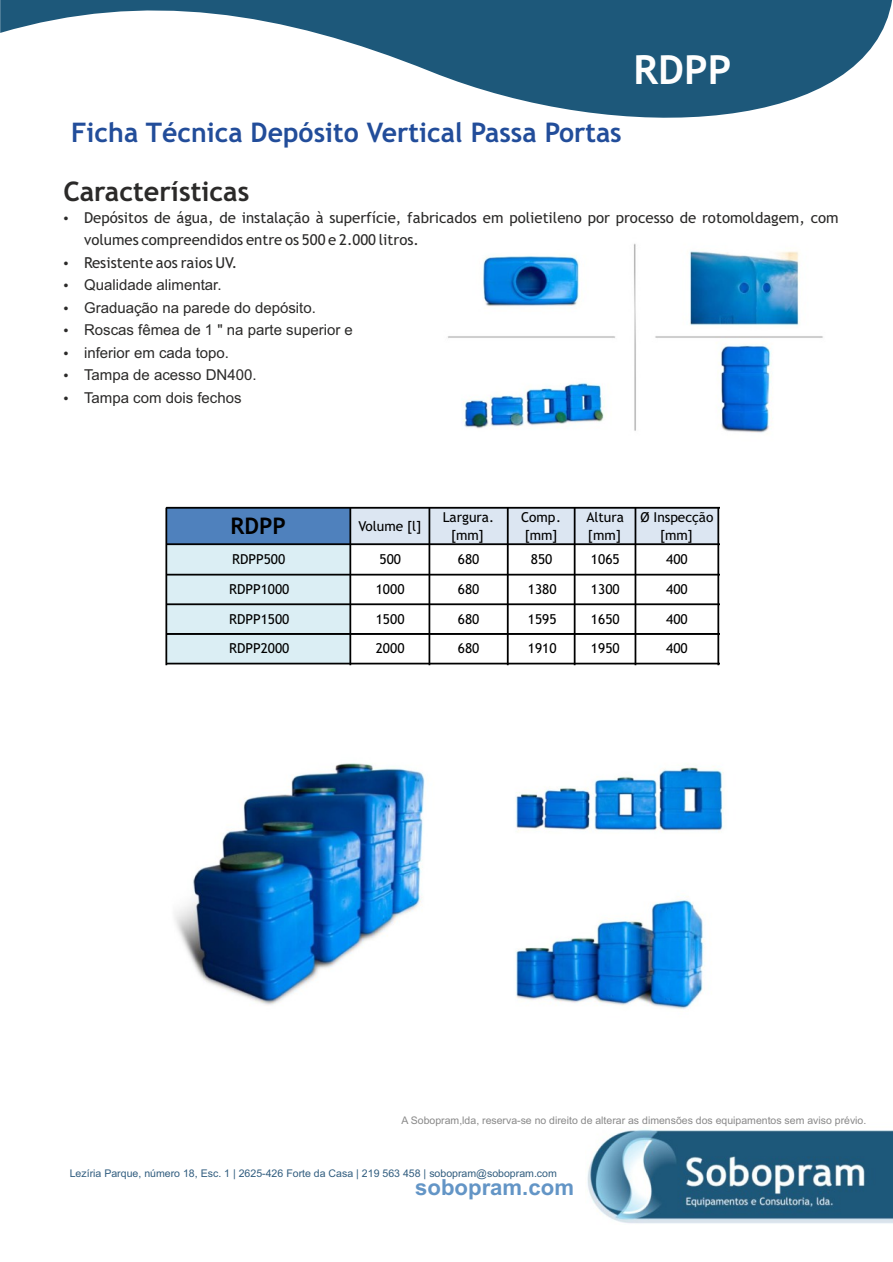
<style>
.page{position:relative;width:893px;height:1262px;background:#fff}
.page>*{position:absolute;margin:0;border:0;box-sizing:border-box;transform-origin:0 0}
.t1{font:700 40.05px "Trebuchet MS";color:#fefefe}
.t2{font:700 27px "Trebuchet MS";color:#224d9a}
.t3{font:700 27px "Trebuchet MS";color:#2b2a29}
.t4{font:700 22.8px "Trebuchet MS";color:#000}
.t5{font:700 22.2px "Arial";color:#6395c6}
.t6{font:15px/22.5px "Trebuchet MS";color:#2b2a29}
.t7{font:15px/22.5px "Arial";color:#2b2a29}
.t8{font:13.65px/18.3px "Trebuchet MS";color:#000;text-align:center}
.t9{font:10.5px "Arial";color:#898989}
.t10{font:10.5px "Arial";color:#315d7f}
</style>
<div class="page">
<svg style="left:0;top:0;width:892px;height:118px;fill:#1d587a"></svg>
<img style="left:587px;top:1129px;width:306px;height:95px">
<img style="left:448px;top:243px;width:375px;height:190px">
<div style="left:166px;top:507px;width:184px;height:37px;background:#4f81bd"></div>
<div style="left:350px;top:507px;width:79px;height:37px;background:#dce6f2"></div>
<div style="left:429px;top:507px;width:78px;height:37px;background:#dce6f2"></div>
<div style="left:507px;top:507px;width:67px;height:37px;background:#dce6f2"></div>
<div style="left:574px;top:507px;width:61px;height:37px;background:#dce6f2"></div>
<div style="left:635px;top:507px;width:83px;height:37px;background:#dce6f2"></div>
<div style="left:166px;top:544px;width:184px;height:30px;background:#dbeef4"></div>
<div style="left:166px;top:574px;width:184px;height:30px;background:#dbeef4"></div>
<div style="left:166px;top:604px;width:184px;height:29px;background:#dbeef4"></div>
<div style="left:166px;top:633px;width:184px;height:30px;background:#dbeef4"></div>
<hr style="left:350px;top:508px;width:1px;height:157px;background:#000">
<hr style="left:429px;top:508px;width:1px;height:157px;background:#000">
<hr style="left:507px;top:508px;width:1px;height:157px;background:#000">
<hr style="left:574px;top:508px;width:1px;height:157px;background:#000">
<hr style="left:635px;top:508px;width:1px;height:157px;background:#000">
<div style="left:166px;top:543px;width:553px;height:2px;background:#000;border:1px solid #000"></div>
<hr style="left:166px;top:574px;width:553px;height:1px;background:#000">
<hr style="left:166px;top:604px;width:553px;height:1px;background:#000">
<hr style="left:166px;top:633px;width:553px;height:1px;background:#000">
<hr style="left:166px;top:508px;width:1px;height:157px;background:#000">
<hr style="left:717px;top:508px;width:1px;height:157px;background:#000">
<hr style="left:166px;top:507px;width:553px;height:1px;background:#000">
<hr style="left:166px;top:663px;width:553px;height:1px;background:#000">
<img style="left:175px;top:763px;width:549px;height:246px">
<h1 class="t1" style="left:633px;top:54px;width:99px">RDPP</h1>
<h2 class="t2" style="left:71px;top:122px;width:552px">Ficha Técnica Depósito Vertical Passa Portas</h2>
<h2 class="t3" style="left:63px;top:181px;width:187px">Características</h2>
<p class="t6" style="left:84px;top:207px;width:756px">Depósitos de água, de instalação à superfície, fabricados em polietileno por processo de rotomoldagem, com volumes compreendidos entre os 500 e 2.000 litros.<br>Resistente aos raios UV.</p>
<p class="t7" style="left:84px;top:275px;width:270px">Qualidade alimentar.<br>Graduação na parede do depósito.<br>Roscas fêmea de 1 " na parte superior e inferior em cada topo.<br>Tampa de acesso DN400.<br>Tampa com dois fechos</p>
<h3 class="t4" style="left:230px;top:517px;width:57px">RDPP</h3>
<p class="t8" style="left:358px;top:518px;width:65px">Volume [l]</p>
<p class="t8" style="left:442px;top:509px;width:53px">Largura. [mm]</p>
<p class="t8" style="left:521px;top:509px;width:41px;text-align:left">Comp. [mm]</p>
<p class="t8" style="left:586px;top:509px;width:39px;text-align:left">Altura [mm]</p>
<p class="t8" style="left:640px;top:509px;width:75px">Ø Inspecção [mm]</p>
<p class="t8" style="left:232px;top:551px;width:55px">RDPP500</p>
<p class="t8" style="left:379px;top:551px;width:23px">500</p>
<p class="t8" style="left:458px;top:551px;width:23px">680</p>
<p class="t8" style="left:531px;top:551px;width:23px">850</p>
<p class="t8" style="left:591px;top:551px;width:30px">1065</p>
<p class="t8" style="left:666px;top:551px;width:23px">400</p>
<p class="t8" style="left:229px;top:581px;width:62px">RDPP1000</p>
<p class="t8" style="left:376px;top:581px;width:30px">1000</p>
<p class="t8" style="left:458px;top:581px;width:23px">680</p>
<p class="t8" style="left:528px;top:581px;width:30px">1380</p>
<p class="t8" style="left:591px;top:581px;width:30px">1300</p>
<p class="t8" style="left:666px;top:581px;width:23px">400</p>
<p class="t8" style="left:229px;top:611px;width:62px">RDPP1500</p>
<p class="t8" style="left:376px;top:611px;width:30px">1500</p>
<p class="t8" style="left:458px;top:611px;width:23px">680</p>
<p class="t8" style="left:528px;top:611px;width:30px">1595</p>
<p class="t8" style="left:591px;top:611px;width:30px">1650</p>
<p class="t8" style="left:666px;top:611px;width:23px">400</p>
<p class="t8" style="left:229px;top:640px;width:62px">RDPP2000</p>
<p class="t8" style="left:376px;top:640px;width:30px">2000</p>
<p class="t8" style="left:458px;top:640px;width:23px">680</p>
<p class="t8" style="left:528px;top:640px;width:30px">1910</p>
<p class="t8" style="left:591px;top:640px;width:30px">1950</p>
<p class="t8" style="left:666px;top:640px;width:23px">400</p>
<p class="t9" style="left:401px;top:1116px;width:466px">A Sobopram,lda, reserva-se no direito de alterar as dimensões dos equipamentos sem aviso prévio.</p>
<p class="t10" style="left:70px;top:1169px;width:488px">Lezíria Parque, número 18, Esc. 1 | 2625-426 Forte da Casa | 219 563 458 | sobopram@sobopram.com</p>
<h3 class="t5" style="left:415px;top:1178px;width:160px">sobopram.com</h3>
</div>
